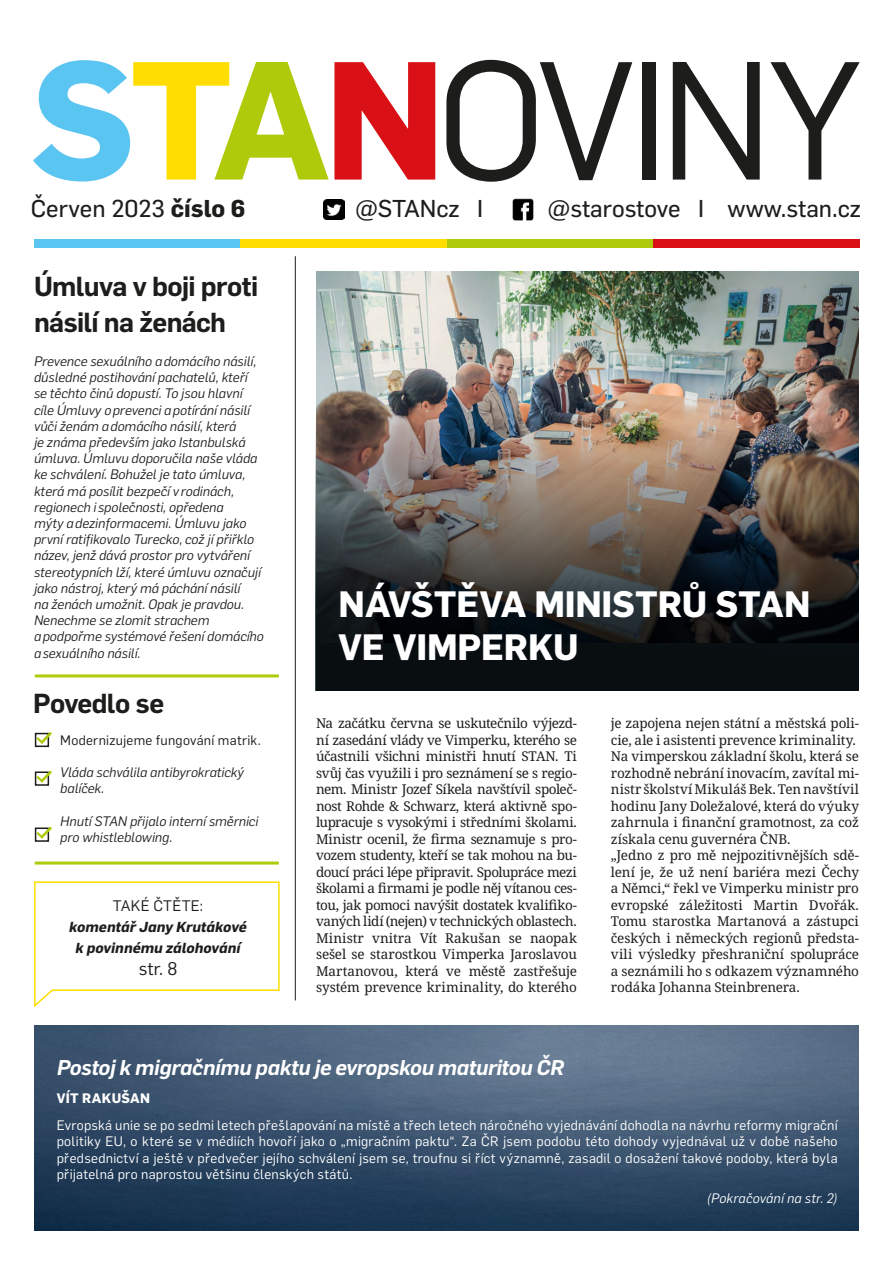
<style>
.page{position:relative;width:893px;height:1263px;background:#fff}
.page>*{position:absolute;margin:0;border:0;box-sizing:border-box;transform-origin:0 0}
.t1{font:164.7px "Flama";letter-spacing:-.04em;color:#1d1d1b}
.t2{font:700 36px/43.2px "Flama";letter-spacing:-.005em;color:#fff}
.t3{font:600 27px/36px "Flama";letter-spacing:-.025em;color:#1d1d1b}
.t4{font:24px "Flama Basic";color:#1d1d1b}
.t5{font:italic 600 21px "Flama";letter-spacing:-.01em;color:#fff}
.t6{font:18px "Flama";color:#1d1d1b}
.t7{font:15px "Flama";letter-spacing:.02em;color:#1d1d1b}
.t8{font:italic 700 14.25px/21px "Flama";letter-spacing:.01em;color:#1d1d1b;text-align:center}
.t9{font:13.5px/16.5px "Noto Serif";letter-spacing:-.01em;color:#1d1d1b}
.t10{font:italic 13.5px/16.2px "Flama";color:#1d1d1b}
.t11{font:13.5px/16.5px "Flama";letter-spacing:.02em;color:#fff;text-align:justify}
.t12{font:13.5px "Flama";letter-spacing:.015em;color:#1d1d1b}
.t13{font:italic 13.5px "Flama";letter-spacing:.015em;color:#fff}
.t14{font:700 13.5px "Flama";letter-spacing:.03em;color:#fff}
.s1{font-weight:700;color:#5bc5f2}
.s2{font-weight:700;color:#fd0}
.s3{font-weight:700;color:#afca0b}
.s4{font-weight:700;color:#d91016}
.s5{font-family:"Flama";font-weight:700}
</style>
<div class="page">
<img style="left:34px;top:1025px;width:825px;height:205px">
<img style="left:316px;top:271px;width:543px;height:98px">
<hr style="left:295px;top:256px;width:1px;height:744px;background:#1d1d1b">
<div style="left:34px;top:239px;width:206px;height:8px;background:#5bc5f2"></div>
<div style="left:240px;top:239px;width:207px;height:8px;background:#fd0"></div>
<div style="left:447px;top:239px;width:206px;height:8px;background:#afca0b"></div>
<div style="left:653px;top:239px;width:207px;height:8px;background:#d91016"></div>
<img style="left:324px;top:199px;width:20px;height:21px">
<img style="left:512px;top:198px;width:22px;height:23px">
<svg style="left:34px;top:881px;width:246px;height:126px"></svg>
<img style="left:316px;top:369px;width:543px;height:322px">
<div style="left:35px;top:733px;width:14px;height:14px;border:2px solid #1d1d1b"></div>
<svg style="left:36px;top:732px;width:16px;height:12px"></svg>
<div style="left:35px;top:771px;width:14px;height:15px;border:2px solid #1d1d1b"></div>
<svg style="left:36px;top:770px;width:16px;height:13px"></svg>
<div style="left:35px;top:827px;width:14px;height:15px;border:2px solid #1d1d1b"></div>
<svg style="left:36px;top:826px;width:16px;height:13px"></svg>
<hr style="left:35px;top:674px;width:244px;height:3px;background:#afca0b">
<hr style="left:35px;top:861px;width:244px;height:3px;background:#afca0b">
<h1 class="t1" style="left:31px;top:8px;width:833px"><span class="s1">S</span><span class="s2">T</span><span class="s3">A</span><span class="s4">N</span>OVINY</h1>
<h3 class="t4" style="left:31px;top:192px;width:216px">Červen 2023 <span class="s5">číslo 6</span></h3>
<h3 class="t3" style="left:34px;top:266px;width:226px">Úmluva v boji proti násilí na ženách</h3>
<p class="t10" style="left:34px;top:352px;width:231px">Prevence sexuálního a domácího násilí, důsledné postihování pachatelů, kteří se těchto činů dopustí. To jsou hlavní cíle Úmluvy o prevenci a potírání násilí vůči ženám a domácího násilí, která<br>je známa především jako Istanbulská úmluva. Úmluvu doporučila naše vláda ke schválení. Bohužel je tato úmluva, která má posílit bezpečí v rodinách, regionech i společnosti, opředena<br>mýty a dezinformacemi. Úmluvu jako první ratifikovalo Turecko, což jí přiřklo název, jenž dává prostor pro vytváření stereotypních lží, které úmluvu označují jako nástroj, který má páchání násilí<br>na ženách umožnit. Opak je pravdou.<br>Nenechme se zlomit strachem<br>a podpořme systémové řešení domácího a sexuálního násilí.</p>
<h3 class="t3" style="left:33px;top:683px;width:133px">Povedlo se</h3>
<p class="t12" style="left:60px;top:730px;width:202px">Modernizujeme fungování matrik.</p>
<p class="t10" style="left:60px;top:763px;width:185px">Vláda schválila antibyrokratický balíček.</p>
<p class="t10" style="left:60px;top:812px;width:199px">Hnutí STAN přijalo interní směrnici pro whistleblowing.</p>
<p class="t7" style="left:113px;top:895px;width:92px">TAKÉ ČTĚTE:</p>
<p class="t8" style="left:69px;top:915px;width:179px">komentář Jany Krutákové k povinnému zálohování</p>
<h3 class="t6" style="left:139px;top:956px;width:40px">str. 8</h3>
<h3 class="t4" style="left:355px;top:192px;width:130px">@STANcz I</h3>
<h3 class="t4" style="left:547px;top:192px;width:315px">@starostove I www.stan.cz</h3>
<h2 class="t2" style="left:338px;top:580px;width:473px">NÁVŠTĚVA MINISTRŮ STAN<br>VE VIMPERKU</h2>
<p class="t9" style="left:316px;top:716px;width:262px;text-align:justify">Na začátku června se uskutečnilo výjezd&shy;ní zasedání vlády ve Vimperku, kterého se účastnili všichni ministři hnutí STAN. Ti svůj čas využili i pro seznámení se s regio&shy;nem. Ministr Jozef Síkela navštívil společ&shy;nost Rohde &amp; Schwarz, která aktivně spo&shy;lupracuje s vysokými i středními školami.<br>Ministr ocenil, že firma seznamuje s pro&shy;vozem studenty, kteří se tak mohou na bu&shy;doucí práci lépe připravit. Spolupráce mezi školami a firmami je podle něj vítanou ces&shy;tou, jak pomoci navýšit dostatek kvalifiko&shy;vaných lidí (nejen) v technických oblastech.<br>Ministr vnitra Vít Rakušan se naopak sešel se starostkou Vimperka Jaroslavou Martanovou, která ve městě zastřešuje systém prevence kriminality, do kterého</p>
<p class="t9" style="left:611px;top:716px;width:250px">je zapojena nejen státní a městská poli&shy;cie, ale i asistenti prevence kriminality.<br>Na vimperskou základní školu, která se rozhodně nebrání inovacím, zavítal mi&shy;nistr školství Mikuláš Bek. Ten navštívil hodinu Jany Doležalové, která do výuky zahrnula i finanční gramotnost, za což získala cenu guvernéra ČNB.<br>„Jedno z pro mě nejpozitivnějších sdě&shy;lení je, že už není bariéra mezi Čechy a Němci,“ řekl ve Vimperku ministr pro evropské záležitosti Martin Dvořák.<br>Tomu starostka Martanová a zástupci českých i německých regionů předsta&shy;vili výsledky přeshraniční spolupráce a seznámili ho s odkazem významného rodáka Johanna Steinbrenera.</p>
<h3 class="t5" style="left:57px;top:1052px;width:509px">Postoj k migračnímu paktu je evropskou maturitou ČR</h3>
<p class="t14" style="left:57px;top:1089px;width:95px">VÍT RAKUŠAN</p>
<p class="t11" style="left:57px;top:1116px;width:782px">Evropská unie se po sedmi letech přešlapování na místě a třech letech náročného vyjednávání dohodla na návrhu reformy migrační politiky EU, o které se v médiích hovoří jako o „migračním paktu“. Za ČR jsem podobu této dohody vyjednával už v době našeho předsednictví a ještě v předvečer jejího schválení jsem se, troufnu si říct významně, zasadil o dosažení takové podoby, která byla přijatelná pro naprostou většinu členských států.</p>
<p class="t13" style="left:707px;top:1189px;width:132px">(Pokračování na str. 2)</p>
</div>
